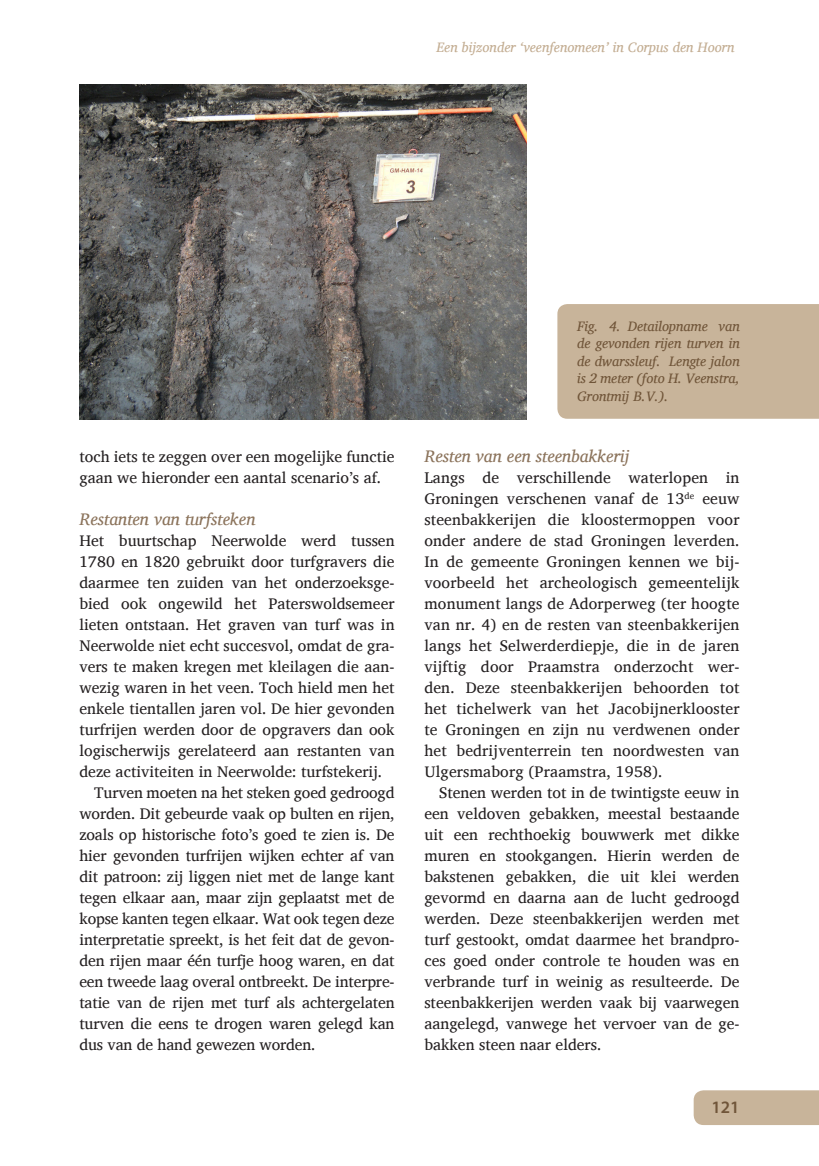
<style>
.page{position:relative;width:819px;height:1166px;background:#fff}
.page>*{position:absolute;margin:0;border:0;box-sizing:border-box;transform-origin:0 0}
.t1{font:600 17.5px "Myriad Pro";color:#705539}
.SubKopje{font:italic 17.15px "Charis SIL";color:#8b735b}
.Plat{font:15.75px/21px "Charis SIL";color:#231f20;text-align:justify}
.Afbeeldingstekst{font:italic 14px/17.5px "Charis SIL";color:#705539;text-align:justify}
.t2{font:italic 14px "Charis SIL";color:#c3ad92}
</style>
<div class="page">
<div style="left:693px;top:1090px;width:126px;height:35px;background:#c8b49a"></div>
<img style="left:79px;top:84px;width:447px;height:335px">
<div style="left:557px;top:304px;width:262px;height:115px;background:#c8b49a"></div>
<p class="t2" style="left:436px;top:39px;width:300px">Een bijzonder ‘veenfenomeen’ in Corpus den Hoorn</p>
<p class="Plat" style="left:79px;top:446px;width:317px">toch iets te zeggen over een mogelijke functie gaan we hieronder een aantal scenario’s af.</p>
<p class="SubKopje" style="left:79px;top:509px;width:177px">Restanten van turfsteken</p>
<p class="Plat" style="left:79px;top:530px;width:317px">Het buurtschap Neerwolde werd tussen 1780 en 1820 gebruikt door turfgravers die daarmee ten zuiden van het onderzoeksge&shy;bied ook ongewild het Paterswoldsemeer lieten ontstaan. Het graven van turf was in Neerwolde niet echt succesvol, omdat de gra&shy;vers te maken kregen met kleilagen die aan&shy;wezig waren in het veen. Toch hield men het enkele tientallen jaren vol. De hier gevonden turfrijen werden door de opgravers dan ook logischerwijs gerelateerd aan restanten van deze activiteiten in Neerwolde: turfstekerij.</p>
<p class="Plat" style="left:79px;top:782px;width:317px;text-indent:15px">Turven moeten na het steken goed gedroogd worden. Dit gebeurde vaak op bulten en rijen, zoals op historische foto’s goed te zien is. De hier gevonden turfrijen wijken echter af van dit patroon: zij liggen niet met de lange kant tegen elkaar aan, maar zijn geplaatst met de kopse kanten tegen elkaar. Wat ook tegen deze interpretatie spreekt, is het feit dat de gevon&shy;den rijen maar één turfje hoog waren, en dat een tweede laag overal ontbreekt. De interpre&shy;tatie van de rijen met turf als achtergelaten turven die eens te drogen waren gelegd kan dus van de hand gewezen worden.</p>
<p class="Afbeeldingstekst" style="left:577px;top:317px;width:164px">Fig. 4. Detailopname van de gevonden rijen turven in de dwarssleuf. Lengte jalon is 2 meter (foto H. Veenstra, Grontmij B.V.).</p>
<p class="SubKopje" style="left:424px;top:446px;width:206px">Resten van een steenbakkerij</p>
<p class="Plat" style="left:424px;top:467px;width:317px">Langs de verschillende waterlopen in Groningen verschenen vanaf de 13<sup>de</sup> eeuw steenbakkerijen die kloostermoppen voor onder andere de stad Groningen leverden.<br>In de gemeente Groningen kennen we bij&shy;voorbeeld het archeologisch gemeentelijk monument langs de Adorperweg (ter hoogte van nr. 4) en de resten van steenbakkerijen langs het Selwerderdiepje, die in de jaren vijftig door Praamstra onderzocht wer&shy;den. Deze steenbakkerijen behoorden tot het tichelwerk van het Jacobijnerklooster te Groningen en zijn nu verdwenen onder het bedrijventerrein ten noordwesten van Ulgersmaborg (Praamstra, 1958).</p>
<p class="Plat" style="left:424px;top:782px;width:317px;text-indent:15px">Stenen werden tot in de twintigste eeuw in een veldoven gebakken, meestal bestaande uit een rechthoekig bouwwerk met dikke muren en stookgangen. Hierin werden de bakstenen gebakken, die uit klei werden gevormd en daarna aan de lucht gedroogd werden. Deze steenbakkerijen werden met turf gestookt, omdat daarmee het brandpro&shy;ces goed onder controle te houden was en verbrande turf in weinig as resulteerde. De steenbakkerijen werden vaak bij vaarwegen aangelegd, vanwege het vervoer van de ge&shy;bakken steen naar elders.</p>
<p class="t1" style="left:711px;top:1096px;width:30px">121</p>
</div>
